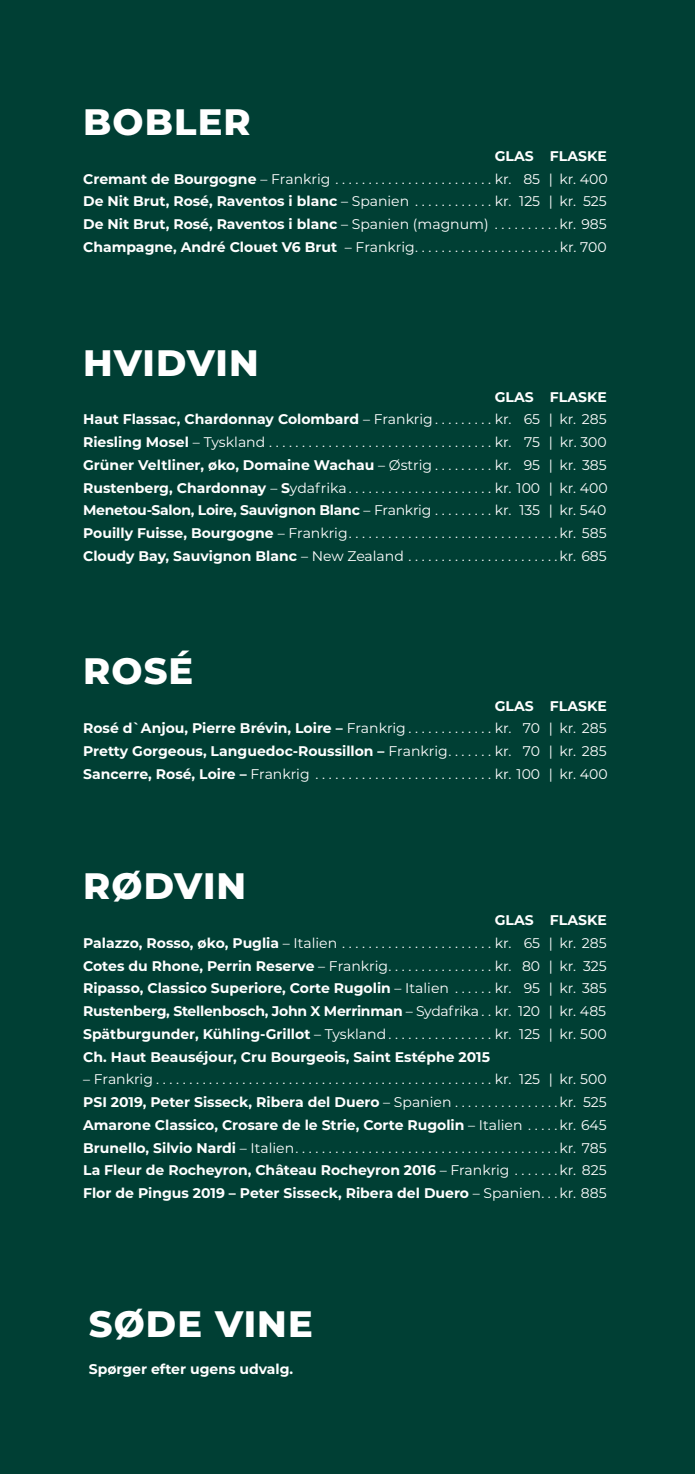
<style>
.page{position:relative;width:695px;height:1474px;background:#fff}
.page>*{position:absolute;margin:0;border:0;box-sizing:border-box;transform-origin:0 0}
.Overskrift_2{font:800 36.75px "Montserrat";letter-spacing:.03em;color:#fff}
.DK____Brødtekst{font:14px "Montserrat";color:#fff}
.DK____Brødtekst-2{font:700 14px "Montserrat";color:#fff}
.DK____Brødtekst-3{font:700 14px "Montserrat";letter-spacing:-.02em;color:#fff}
.s1{font-weight:700}
.s2{font-weight:400}
</style>
<div class="page">
<div style="left:0;top:0;width:694px;height:1473px;background:#003f34"></div>
<p class="Overskrift_2" style="left:83px;top:95px;width:169px">BOBLER</p>
<p class="DK____Brødtekst-2" style="left:494px;top:146px;width:113px">GLAS FLASKE</p>
<p class="DK____Brødtekst" style="left:83px;top:169px;width:526px"><span class="s1">Cremant de Bourgogne</span> – Frankrig . . . . . . . . . . . . . . . . . . . . . . . . kr. 85 | kr. 400</p>
<p class="DK____Brødtekst" style="left:83px;top:192px;width:525px"><span class="s1">De Nit Brut, Rosé, Raventos i blanc</span> – Spanien . . . . . . . . . . . . kr. 125 | kr. 525</p>
<p class="DK____Brødtekst" style="left:83px;top:214px;width:525px"><span class="s1">De Nit Brut, Rosé, Raventos i blanc</span> – Spanien (magnum) . . . . . . . . . kr. 985</p>
<p class="DK____Brødtekst" style="left:83px;top:237px;width:525px"><span class="s1">Champagne, André Clouet V6 Brut</span> – Frankrig . . . . . . . . . . . . . . . . . . . . . . kr. 700</p>
<p class="Overskrift_2" style="left:83px;top:335px;width:177px">HVIDVIN</p>
<p class="DK____Brødtekst-2" style="left:494px;top:386px;width:113px">GLAS FLASKE</p>
<p class="DK____Brødtekst-2" style="left:83px;top:409px;width:525px">Haut Flassac, Chardonnay Colombard <span class="s2">– Frankrig . . . . . . . . . kr. 65 | kr. 285</span></p>
<p class="DK____Brødtekst" style="left:83px;top:432px;width:525px"><span class="s1">Riesling Mosel</span> – Tyskland . . . . . . . . . . . . . . . . . . . . . . . . . . . . . . . . . . kr. 75 | kr. 300</p>
<p class="DK____Brødtekst-2" style="left:83px;top:455px;width:525px">Grüner Veltliner, øko, Domaine Wachau <span class="s2">– Østrig . . . . . . . . . kr. 95 | kr. 385</span></p>
<p class="DK____Brødtekst" style="left:83px;top:478px;width:526px"><span class="s1">Rustenberg, Chardonnay</span> – <span class="s1">S</span>ydafrika . . . . . . . . . . . . . . . . . . . . . . kr. 100 | kr. 400</p>
<p class="DK____Brødtekst-3" style="left:83px;top:500px;width:524px">Menetou-Salon, Loire, Sauvignon Blanc <span class="s2">– Frankrig . . . . . . . . . kr. 135 | kr. 540</span></p>
<p class="DK____Brødtekst" style="left:83px;top:523px;width:525px"><span class="s1">Pouilly Fuisse, Bourgogne</span> – Frankrig . . . . . . . . . . . . . . . . . . . . . . . . . . . . . . . . kr. 585</p>
<p class="DK____Brødtekst" style="left:83px;top:546px;width:525px"><span class="s1">Cloudy Bay, Sauvignon Blanc</span> – New Zealand . . . . . . . . . . . . . . . . . . . . . . . kr. 685</p>
<p class="Overskrift_2" style="left:83px;top:644px;width:112px">ROSÉ</p>
<p class="DK____Brødtekst-2" style="left:494px;top:695px;width:113px">GLAS FLASKE</p>
<p class="DK____Brødtekst" style="left:83px;top:719px;width:525px"><span class="s1">Rosé d`Anjou, Pierre Brévin, Loire –</span> Frankrig . . . . . . . . . . . . . kr. 70 | kr. 285</p>
<p class="DK____Brødtekst-2" style="left:83px;top:741px;width:525px">Pretty Gorgeous, Languedoc-Roussillon – <span class="s2">Frankrig . . . . . . . kr. 70 | kr. 285</span></p>
<p class="DK____Brødtekst" style="left:83px;top:764px;width:526px"><span class="s1">Sancerre, Rosé, Loire –</span> Frankrig . . . . . . . . . . . . . . . . . . . . . . . . . . . kr. 100 | kr. 400</p>
<p class="Overskrift_2" style="left:83px;top:859px;width:164px">RØDVIN</p>
<p class="DK____Brødtekst-2" style="left:494px;top:910px;width:113px">GLAS FLASKE</p>
<p class="DK____Brødtekst" style="left:83px;top:933px;width:525px"><span class="s1">Palazzo, Rosso, øko, Puglia</span> – Italien . . . . . . . . . . . . . . . . . . . . . . . kr. 65 | kr. 285</p>
<p class="DK____Brødtekst" style="left:83px;top:956px;width:525px"><span class="s1">Cotes du Rhone, Perrin Reserve</span> – Frankrig . . . . . . . . . . . . . . . . kr. 80 | kr. 325</p>
<p class="DK____Brødtekst-2" style="left:83px;top:978px;width:525px">Ripasso, Classico Superiore, Corte Rugolin <span class="s2">– Italien . . . . . . kr. 95 | kr. 385</span></p>
<p class="DK____Brødtekst-3" style="left:83px;top:1001px;width:524px">Rustenberg, Stellenbosch, John X Merrinman <span class="s2">– Sydafrika . . kr. 120 | kr. 485</span></p>
<p class="DK____Brødtekst" style="left:83px;top:1024px;width:525px"><span class="s1">Spätburgunder, Kühling-Grillot</span> – Tyskland . . . . . . . . . . . . . . . . kr. 125 | kr. 500</p>
<p class="DK____Brødtekst-2" style="left:83px;top:1046px;width:408px">Ch. Haut Beauséjour, Cru Bourgeois, Saint Estéphe 2015</p>
<p class="DK____Brødtekst" style="left:83px;top:1069px;width:525px">– Frankrig . . . . . . . . . . . . . . . . . . . . . . . . . . . . . . . . . . . . . . . . . . . . . . . . . . . kr. 125 | kr. 500</p>
<p class="DK____Brødtekst-2" style="left:83px;top:1092px;width:525px">PSI 2019, Peter Sisseck, Ribera del Duero <span class="s2">– Spanien . . . . . . . . . . . . . . . . kr. 525</span></p>
<p class="DK____Brødtekst-2" style="left:83px;top:1114px;width:525px">Amarone Classico, Crosare de le Strie, Corte Rugolin <span class="s2">– Italien . . . . kr. 645</span></p>
<p class="DK____Brødtekst" style="left:83px;top:1138px;width:525px"><span class="s1">Brunello, Silvio Nardi</span> – Italien . . . . . . . . . . . . . . . . . . . . . . . . . . . . . . . . . . . . . . . . kr. 785</p>
<p class="DK____Brødtekst-2" style="left:83px;top:1160px;width:525px">La Fleur de Rocheyron, Château Rocheyron 2016 <span class="s2">– Frankrig . . . . . . kr. 825</span></p>
<p class="DK____Brødtekst-2" style="left:83px;top:1183px;width:525px">Flor de Pingus 2019 – Peter Sisseck, Ribera del Duero <span class="s2">– Spanien . . . kr. 885</span></p>
<p class="Overskrift_2" style="left:89px;top:1296px;width:225px">SØDE VINE</p>
<p class="DK____Brødtekst-2" style="left:89px;top:1358px;width:206px">Spørger efter ugens udvalg.</p>
</div>
